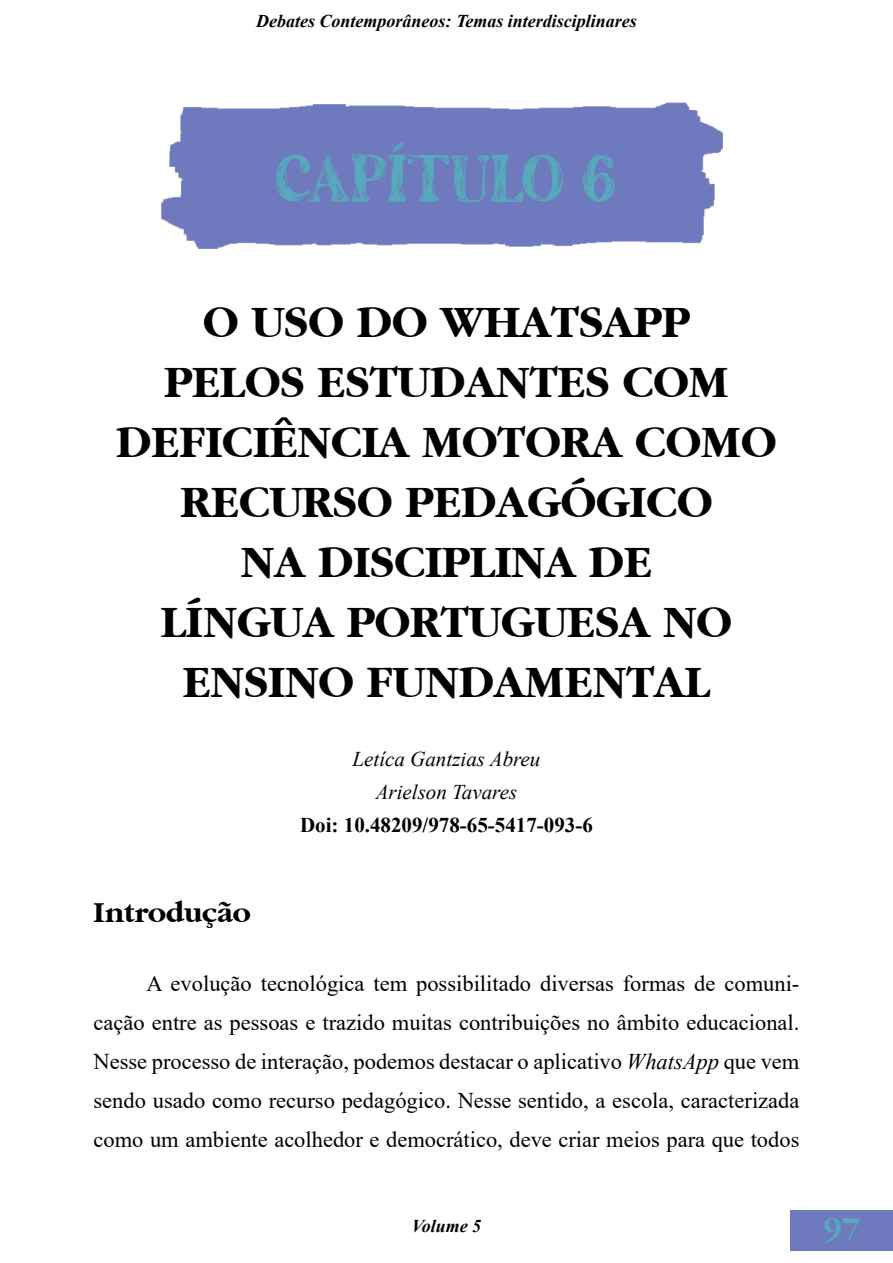
<style>
.page{position:relative;width:893px;height:1263px;background:#fff}
.page>*{position:absolute;margin:0;border:0;box-sizing:border-box;transform-origin:0 0}
.t1{font:900 46.5px/60px "Garamond Black S Si";color:#000;text-align:center}
.t2{font:42px "The Artisan Marker Serif";color:#57a9bc}
.t3{font:900 33px "Garamond Black S Si";color:#57a9bc}
.t4{font:900 30px "Garamond Black S Si";color:#000}
.t5{font:22.5px/39px "Times New Roman";color:#000;text-align:justify}
.t6{font:italic 21px/33px "Times New Roman";color:#000;text-align:center}
.t7{font:700 21px "Times New Roman";color:#000}
.t8{font:italic 700 18px "Times New Roman";color:#000}
.s1{font-style:italic}
</style>
<div class="page">
<div style="left:791px;top:1210px;width:102px;height:40px;background:#6f79bd"></div>
<img style="left:161px;top:102px;width:562px;height:147px">
<p class="t8" style="left:256px;top:8px;width:382px">Debates Contemporâneos: Temas interdisciplinares</p>
<h2 class="t2" style="left:276px;top:163px;width:343px">CAPÍTULO 6</h2>
<h1 class="t1" style="left:116px;top:292px;width:662px">O USO DO WHATSAPP<br>PELOS ESTUDANTES COM<br>DEFICIÊNCIA MOTORA COMO<br>RECURSO PEDAGÓGICO<br>NA DISCIPLINA DE<br>LÍNGUA PORTUGUESA NO<br>ENSINO FUNDAMENTAL</h1>
<h3 class="t4" style="left:94px;top:895px;width:159px">Introdução</h3>
<p class="t6" style="left:353px;top:742px;width:189px">Letíca Gantzias Abreu<br>Arielson Tavares</p>
<p class="t7" style="left:300px;top:810px;width:294px">Doi: 10.48209/978-65-5417-093-6</p>
<p class="t5" style="left:94px;top:963px;width:707px;text-indent:53px">A evolução tecnológica tem possibilitado diversas formas de comuni&shy;cação entre as pessoas e trazido muitas contribuições no âmbito educacional.<br>Nesse processo de interação, podemos destacar o aplicativo <span class="s1">WhatsApp</span> que vem sendo usado como recurso pedagógico. Nesse sentido, a escola, caracterizada como um ambiente acolhedor e democrático, deve criar meios para que todos</p>
<p class="t8" style="left:412px;top:1213px;width:71px">Volume 5</p>
<h3 class="t3" style="left:823px;top:1210px;width:38px">97</h3>
</div>
